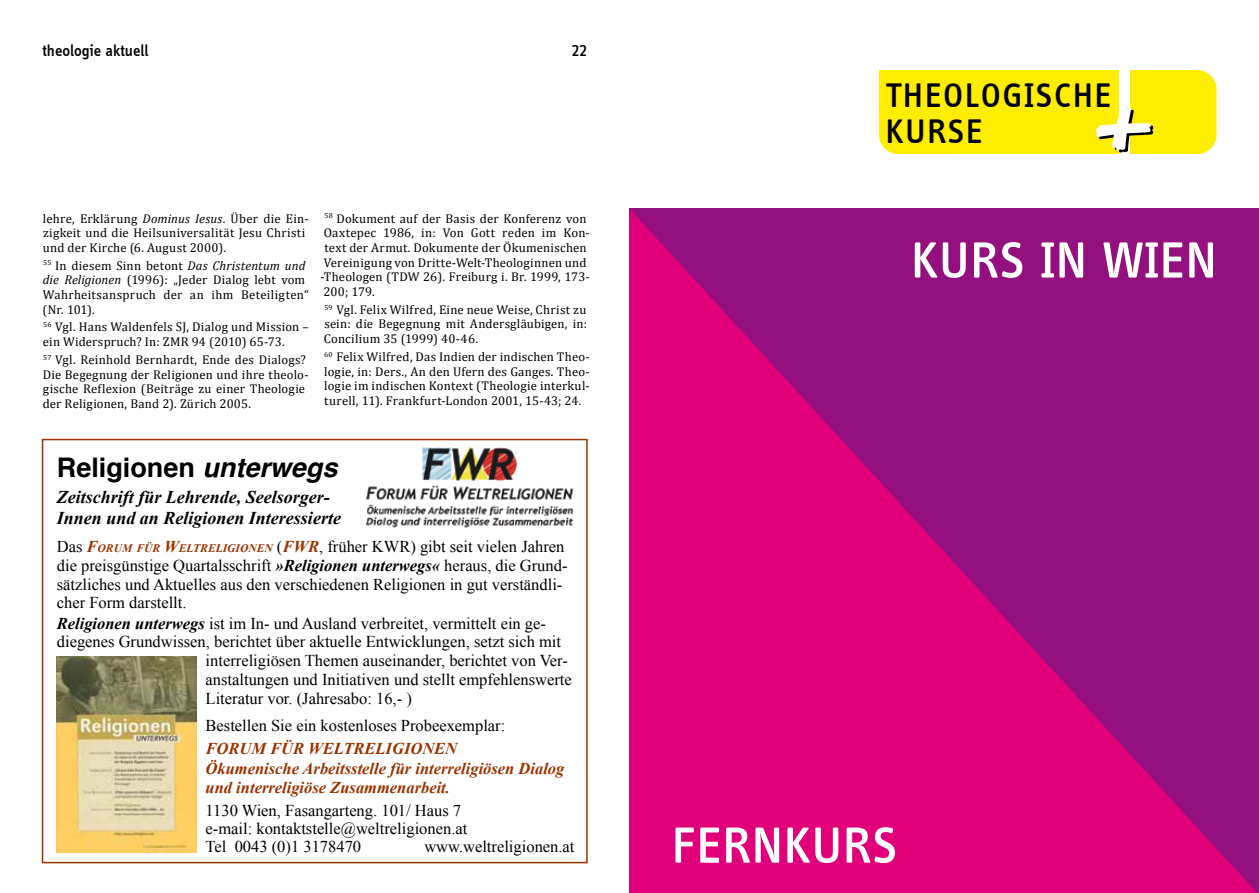
<style>
.page{position:relative;width:1259px;height:893px;background:#fff}
.page>*{position:absolute;margin:0;border:0;box-sizing:border-box;transform-origin:0 0}
.t1{font:500 52.5px "Info Disp";letter-spacing:.025em;color:#fff}
.t2{font:500 35.25px/35.1px "Info Disp";letter-spacing:.06em;color:#000}
.t3{font:700 27px "Helvetica";color:#000}
.t4{font:italic 700 18px/21.6px "Times New Roman";color:#000}
.t5{font:16.5px/18.8px "Times New Roman";color:#000}
.t6{font:italic 700 16.5px/19.8px "Times New Roman";color:#930}
.t7{font:500 16.5px "Info Disp";color:#000}
.t8{font:12.75px/14.7px "Cambria";letter-spacing:.015em;color:#000}
.s1{font-style:italic}
.s2{font-weight:700;font-style:italic;color:#930}
.s3{font-weight:700;font-style:italic;font-size:11.55px;color:#930}
.s4{font-weight:700;font-style:italic}
</style>
<div class="page">
<svg style="left:629px;top:209px;width:628px;height:684px;background:#ba087b"></svg>
<div style="left:879px;top:70px;width:238px;height:84px;background:#ffed00;border-radius:19px"></div>
<div style="left:1130px;top:70px;width:86px;height:84px;background:#ffed00;border-radius:19px"></div>
<div style="left:1130px;top:70px;width:61px;height:84px;background:#ffed00"></div>
<svg style="left:1095px;top:106px;width:58px;height:47px"></svg>
<div style="left:42px;top:439px;width:546px;height:424px;border:2px solid #930"></div>
<img style="left:366px;top:446px;width:208px;height:82px">
<img style="left:57px;top:656px;width:140px;height:197px">
<p class="t7" style="left:43px;top:41px;width:107px">THEOLOGIE AKTUELL</p>
<p class="t7" style="left:572px;top:41px;width:16px">22</p>
<p class="t8" style="left:43px;top:211px;width:267px">lehre, Erklärung <span class="s1">Dominus Iesus</span>. Über die Ein&shy;zigkeit und die Heilsuniversalität Jesu Christi und der Kirche (6. August 2000).</p>
<p class="t8" style="left:43px;top:258px;width:268px"><sup>55</sup> In diesem Sinn betont <span class="s1">Das Christentum und die Religionen</span> (1996): „Jeder Dialog lebt vom Wahrheitsanspruch der an ihm Beteiligten“ (Nr. 101).</p>
<p class="t8" style="left:43px;top:320px;width:267px"><sup>56</sup> Vgl. Hans Waldenfels SJ, Dialog und Mission – ein Widerspruch? In: ZMR 94 (2010) 65-73.</p>
<p class="t8" style="left:43px;top:352px;width:267px"><sup>57</sup> Vgl. Reinhold Bernhardt, Ende des Dialogs?<br>Die Begegnung der Religionen und ihre theolo&shy;gische Reflexion (Beiträge zu einer Theologie der Religionen, Band 2). Zürich 2005.</p>
<p class="t8" style="left:324px;top:211px;width:263px"><sup>58</sup> Dokument auf der Basis der Konferenz von</p>
<p class="t8" style="left:324px;top:225px;width:267px">Oaxtepec 1986, in: Von Gott reden im Kon-</p>
<p class="t8" style="left:324px;top:240px;width:264px">text der Armut. Dokumente der Ökumenischen</p>
<p class="t8" style="left:324px;top:255px;width:264px">Vereinigung von Dritte-Welt-Theologinnen und</p>
<p class="t8" style="left:320px;top:270px;width:269px">-Theologen (TDW 26). Freiburg i. Br. 1999, 173-</p>
<p class="t8" style="left:323px;top:284px;width:53px">200; 179.</p>
<p class="t8" style="left:324px;top:302px;width:265px;text-align:justify"><sup>59</sup> Vgl. Felix Wilfred, Eine neue Weise, Christ zu sein: die Begegnung mit Andersgläubigen, in:<br>Concilium 35 (1999) 40-46.</p>
<p class="t8" style="left:324px;top:349px;width:267px;text-align:justify"><sup>60</sup> Felix Wilfred, Das Indien der indischen Theo&shy;logie, in: Ders., An den Ufern des Ganges. Theo&shy;logie im indischen Kontext (Theologie interkul&shy;turell, 11). Frankfurt-London 2001, 15-43; 24.</p>
<h3 class="t3" style="left:57px;top:445px;width:282px">Religionen <span class="s1">unterwegs</span></h3>
<h3 class="t4" style="left:57px;top:485px;width:286px">Zeitschrift für Lehrende, Seelsorger-<br>Innen und an Religionen Interessierte</h3>
<p class="t5" style="left:57px;top:537px;width:512px">Das <span class="s2">F</span><span class="s3">ORUM FÜR</span> <span class="s2">W</span><span class="s3">ELTRELIGIONEN</span> (<span class="s2">FWR</span>, früher KWR) gibt seit vielen Jahren die preisgünstige Quartalsschrift <span class="s4">»Religionen unterwegs«</span> heraus, die Grund&shy;sätzliches und Aktuelles aus den verschiedenen Religionen in gut verständli&shy;cher Form darstellt.</p>
<p class="t5" style="left:57px;top:613px;width:490px"><span class="s4">Religionen unterwegs</span> ist im In- und Ausland verbreitet, vermittelt ein ge-</p>
<p class="t5" style="left:57px;top:632px;width:506px">diegenes Grundwissen, berichtet über aktuelle Entwicklungen, setzt sich mit</p>
<p class="t5" style="left:206px;top:651px;width:364px">interreligiösen Themen auseinander, berichtet von Ver-</p>
<p class="t5" style="left:206px;top:670px;width:368px">anstaltungen und Initiativen und stellt empfehlenswerte</p>
<p class="t5" style="left:206px;top:688px;width:208px">Literatur vor. (Jahresabo: 16,- )</p>
<p class="t5" style="left:206px;top:716px;width:301px">Bestellen Sie ein kostenloses Probeexemplar:</p>
<p class="t6" style="left:206px;top:738px;width:360px">FORUM FÜR WELTRELIGIONEN<br>Ökumenische Arbeitsstelle für interreligiösen Dialog und interreligiöse Zusammenarbeit.</p>
<p class="t5" style="left:206px;top:801px;width:263px;line-height:18px">1130 Wien, Fasangarteng. 101/ Haus 7 e-mail: kontaktstelle@weltreligionen.at<br>Tel 0043 (0)1 3178470</p>
<p class="t5" style="left:424px;top:837px;width:152px">www.weltreligionen.at</p>
<h2 class="t2" style="left:886px;top:78px;width:227px">THEOLOGISCHE<br>KURSE</h2>
<h1 class="t1" style="left:911px;top:231px;width:307px">KURS IN WIEN</h1>
<h1 class="t1" style="left:672px;top:816px;width:227px">FERNKURS</h1>
</div>
